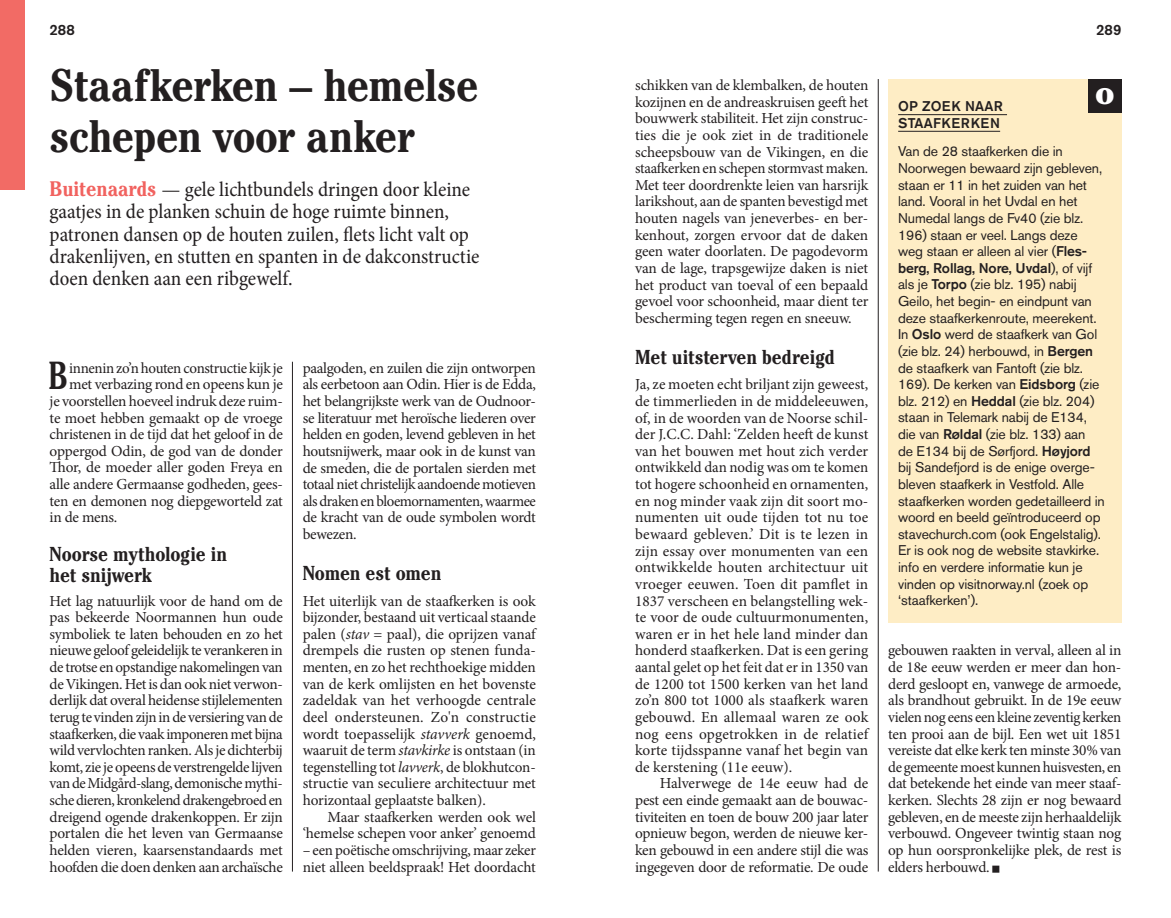
<style>
.page{position:relative;width:1171px;height:918px;background:#fff}
.page>*{position:absolute;margin:0;border:0;box-sizing:border-box;transform-origin:0 0}
.t1{font:700 condensed 45.5px/50.8px "Cheltenham ITC Pro";letter-spacing:-.02em;color:#231f20}
.t2{font:700 condensed 39.02px "Cheltenham ITC Pro";color:#231f20;scale:.8 1}
.t3{font:900 22.22px "Cheltenham ITC Pro";color:#fff}
.t4{font:condensed 21px/22.2px "Minion Pro";color:#231f20}
.t5{font:700 condensed 20.12px/21.5px "Cheltenham ITC Pro";letter-spacing:-.01em;color:#231f20}
.t6{font:15.4px/16.6px "Minion Pro";letter-spacing:-.015em;color:#231f20;text-align:justify}
.t7{font:500 14.88px "Akzidenz Grotesk Pro";color:#231f20}
.t8{font:14px/16.6px "Akzidenz Grotesk Pro";letter-spacing:-.01em;color:#231f20}
.t9{font:500 14px/16.6px "Akzidenz Grotesk Pro";letter-spacing:.015em;color:#231f20}
.s1{font-family:"Cheltenham ITC Pro";font-weight:700;color:#f1625f}
.s2{font-weight:500}
.s3{font-style:italic}
</style>
<div class="page">
<hr style="left:878px;top:79px;width:1px;height:792px;background:#231f20">
<hr style="left:292px;top:362px;width:1px;height:509px;background:#231f20">
<div style="left:888px;top:79px;width:233px;height:543px;background:#feedc5"></div>
<hr style="left:898px;top:114px;width:109px;height:1px;background:#231f20">
<hr style="left:898px;top:131px;width:102px;height:1px;background:#231f20">
<div style="left:1088px;top:79px;width:33px;height:33px;background:#231f20"></div>
<div style="left:0;top:0;width:25px;height:190px;background:#f26b65"></div>
<p class="t7" style="left:50px;top:20px;width:27px">288</p>
<p class="t7" style="left:1096px;top:20px;width:27px">289</p>
<h1 class="t1" style="left:50px;top:59px;width:431px">Staafkerken – hemelse schepen voor anker</h1>
<p class="t4" style="left:50px;top:178px;width:431px"><span class="s1">Buitenaards</span> — gele lichtbundels dringen door kleine gaatjes in de planken schuin de hoge ruimte binnen, patronen dansen op de houten zuilen, flets licht valt op drakenlijven, en stutten en spanten in de dakconstructie doen denken aan een ribgewelf.</p>
<p class="t6" style="left:635px;top:77px;width:235px">schikken van de klembalken, de houten kozijnen en de andreaskruisen geeft het bouwwerk stabiliteit. Het zijn construc&shy;ties die je ook ziet in de traditionele scheepsbouw van de Vikingen, en die staafkerken en schepen stormvast maken.<br>Met teer doordrenkte leien van harsrijk larikshout, aan de spanten bevestigd met houten nagels van jeneverbes- en ber&shy;kenhout, zorgen ervoor dat de daken geen water doorlaten. De pagodevorm van de lage, trapsgewijze daken is niet het product van toeval of een bepaald gevoel voor schoonheid, maar dient ter bescherming tegen regen en sneeuw.</p>
<h3 class="t5" style="left:635px;top:346px;width:201px">Met uitsterven bedreigd</h3>
<p class="t6" style="left:635px;top:376px;width:235px">Ja, ze moeten echt briljant zijn geweest, de timmerlieden in de middeleeuwen, of, in de woorden van de Noorse schil&shy;der J.C.C. Dahl: ‘Zelden heeft de kunst van het bouwen met hout zich verder ontwikkeld dan nodig was om te komen tot hogere schoonheid en ornamenten, en nog minder vaak zijn dit soort mo&shy;numenten uit oude tijden tot nu toe bewaard gebleven.’ Dit is te lezen in zijn essay over monumenten van een ontwikkelde houten architectuur uit vroeger eeuwen. Toen dit pamflet in 1837 verscheen en belangstelling wek&shy;te voor de oude cultuurmonumenten, waren er in het hele land minder dan honderd staafkerken. Dat is een gering aantal gelet op het feit dat er in 1350 van de 1200 tot 1500 kerken van het land zo’n 800 tot 1000 als staafkerk waren gebouwd. En allemaal waren ze ook nog eens opgetrokken in de relatief korte tijdsspanne vanaf het begin van de kerstening (11e eeuw).</p>
<p class="t6" style="left:635px;top:775px;width:235px;text-indent:25px">Halverwege de 14e eeuw had de pest een einde gemaakt aan de bouwac&shy;tiviteiten en toen de bouw 200 jaar later opnieuw begon, werden de nieuwe ker&shy;ken gebouwd in een andere stijl die was ingegeven door de reformatie. De oude</p>
<h3 class="t3" style="left:1095px;top:83px;width:20px">O</h3>
<p class="t9" style="left:898px;top:98px;width:106px">OP ZOEK NAAR<br>STAAFKERKEN</p>
<p class="t8" style="left:898px;top:143px;width:208px">Van de 28 staafkerken die in<br>Noorwegen bewaard zijn gebleven, staan er 11 in het zuiden van het land. Vooral in het Uvdal en het<br>Numedal langs de Fv40 (zie blz.<br>196) staan er veel. Langs deze weg staan er alleen al vier (<span class="s2">Fles&shy;berg, Rollag, Nore, Uvdal</span>), of vijf als je <span class="s2">Torpo</span> (zie blz. 195) nabij<br>Geilo, het begin- en eindpunt van deze staafkerkenroute, meerekent.<br>In <span class="s2">Oslo</span> werd de staafkerk van Gol (zie blz. 24) herbouwd, in <span class="s2">Bergen </span>de staafkerk van Fantoft (zie blz.<br>169). De -kerken van <span class="s2">Eidsborg</span> (zie blz. 212) en <span class="s2">Heddal</span> (zie blz. 204) staan in Telemark nabij de E134, die van <span class="s2">Røldal</span> (zie blz. 133) aan<br>de E134 bij de Sørfjord. <span class="s2">Høyjord </span>bij Sandefjord is de enige overge&shy;bleven staafkerk in Vestfold. Alle staafkerken worden gedetailleerd in woord en beeld geïntroduceerd op stavechurch.com (ook Engelstalig).<br>Er is ook nog de website stavkirke. info en verdere informatie kun je vinden op visitnorway.nl (zoek op ‘staafkerken’).</p>
<h2 class="t2" style="left:49px;top:351px;width:25px">B</h2>
<p class="t6" style="left:69px;top:359px;width:215px">innenin zo’n houten constructie kijk je</p>
<p class="t6" style="left:303px;top:359px;width:235px">paalgoden, en zuilen die zijn ontworpen als eerbetoon aan Odin. Hier is de Edda, het belangrijkste werk van de Oudnoor&shy;se literatuur met heroïsche liederen over helden en goden, levend gebleven in het houtsnijwerk, maar ook in de kunst van de smeden, die de portalen sierden met totaal niet christelijk aandoende motieven als draken en bloemornamenten, waarmee de kracht van de oude symbolen wordt bewezen.</p>
<h3 class="t5" style="left:303px;top:562px;width:140px">Nomen est omen</h3>
<p class="t6" style="left:303px;top:592px;width:235px">Het uiterlijk van de staafkerken is ook bijzonder, bestaand uit verticaal staande palen (<span class="s3">stav</span> = paal), die oprijzen vanaf drempels die rusten op stenen funda&shy;menten, en zo het rechthoekige midden van de kerk omlijsten en het bovenste zadeldak van het verhoogde centrale deel ondersteunen. Zo'n constructie wordt toepasselijk <span class="s3">stavverk</span> genoemd, waaruit de term <span class="s3">stavkirke</span> is ontstaan (in tegenstelling tot <span class="s3">lavverk</span>, de blokhutcon&shy;structie van seculiere architectuur met horizontaal geplaatste balken).</p>
<p class="t6" style="left:303px;top:808px;width:235px;text-align:right">Maar staafkerken werden ook wel ‘hemelse schepen voor anker’ genoemd</p>
<p class="t6" style="left:303px;top:842px;width:235px">– een poëtische omschrijving, maar zeker niet alleen beeldspraak! Het doordacht</p>
<p class="t6" style="left:69px;top:376px;width:215px">met verbazing rond en opeens kun je</p>
<p class="t6" style="left:50px;top:393px;width:235px">je voorstellen hoeveel indruk deze ruim-</p>
<p class="t6" style="left:50px;top:409px;width:235px">te moet hebben gemaakt op de vroege</p>
<p class="t6" style="left:50px;top:426px;width:235px">christenen in de tijd dat het geloof in de</p>
<p class="t6" style="left:50px;top:443px;width:235px">oppergod Odin, de god van de donder</p>
<p class="t6" style="left:50px;top:459px;width:235px">Thor, de moeder aller goden Freya en</p>
<p class="t6" style="left:50px;top:476px;width:235px">alle andere Germaanse godheden, gees-</p>
<p class="t6" style="left:50px;top:492px;width:235px">ten en demonen nog diepgeworteld zat</p>
<p class="t6" style="left:50px;top:509px;width:69px">in de mens.</p>
<h3 class="t5" style="left:50px;top:543px;width:179px">Noorse mythologie in het snijwerk</h3>
<p class="t6" style="left:50px;top:592px;width:235px">Het lag natuurlijk voor de hand om de pas bekeerde Noormannen hun oude symboliek te laten behouden en zo het nieuwe geloof geleidelijk te verankeren in de trotse en opstandige nakomelingen van de Vikingen. Het is dan ook niet verwon&shy;derlijk dat overal heidense stijlelementen terug te vinden zijn in de versiering van de staafkerken, die vaak imponeren met bijna wild vervlochten ranken. Als je dichterbij komt, zie je opeens de verstrengelde lijven van de Midgård-slang, demonische mythi&shy;sche dieren, kronkelend drakengebroed en dreigend ogende drakenkoppen. Er zijn portalen die het leven van Germaanse helden vieren, kaarsenstandaards met hoofden die doen denken aan archaïsche</p>
<p class="t6" style="left:888px;top:642px;width:235px">gebouwen raakten in verval, alleen al in de 18e eeuw werden er meer dan hon&shy;derd gesloopt en, vanwege de armoede, als brandhout gebruikt. In de 19e eeuw vielen nog eens een kleine zeventig kerken ten prooi aan de bijl. Een wet uit 1851 vereiste dat elke kerk ten minste 30% van de gemeente moest kunnen huisvesten, en dat betekende het einde van meer staaf&shy;kerken. Slechts 28 zijn er nog bewaard gebleven, en de meeste zijn herhaaldelijk verbouwd. Ongeveer twintig staan nog op hun oorspronkelijke plek, de rest is elders herbouwd. ❑</p>
</div>
